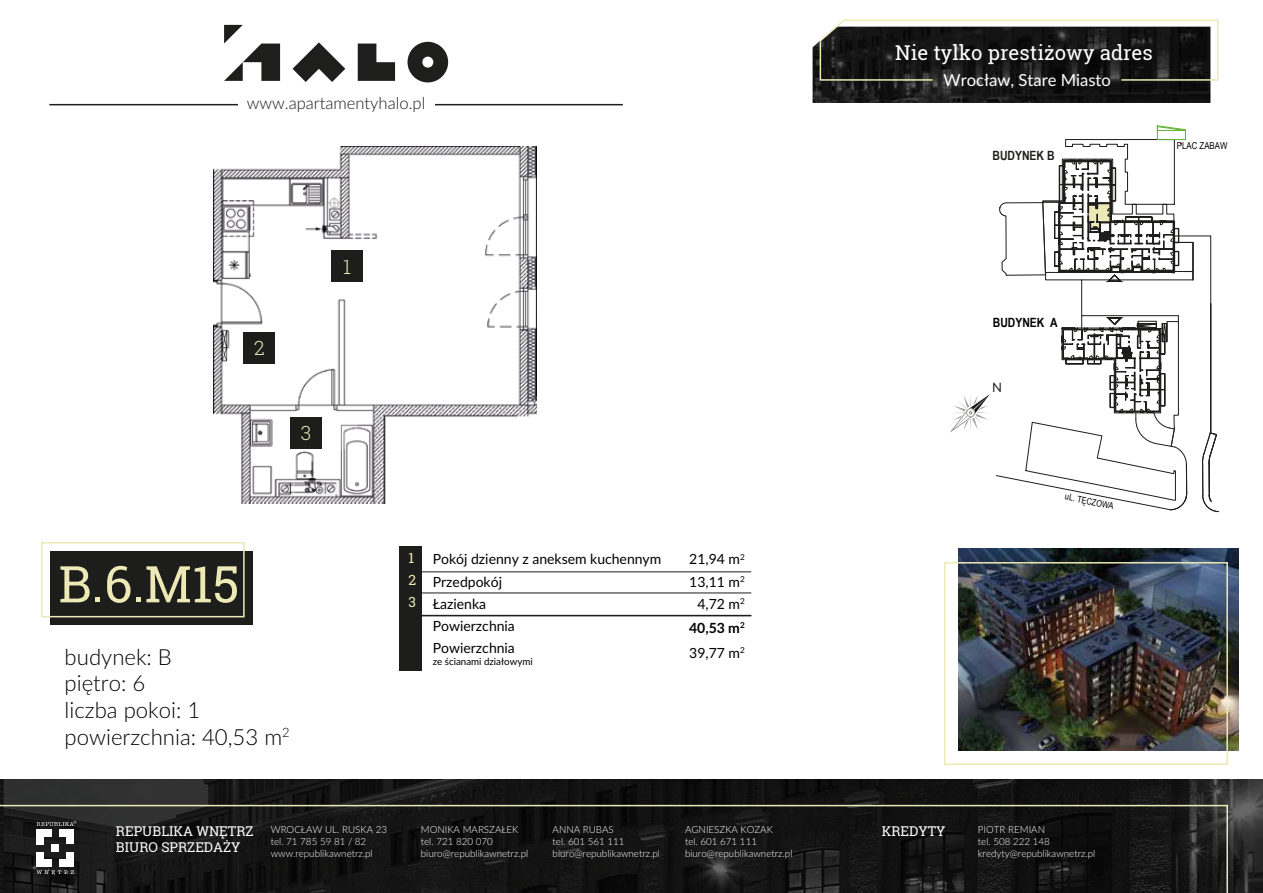
<style>
.page{position:relative;width:1263px;height:893px;background:#fff}
.page>*{position:absolute;margin:0;border:0;box-sizing:border-box;transform-origin:0 0}
.t1{font:50.7px "Roboto Slab";color:#ede9b6}
.t2{font:300 22.2px/26.5px "Lato";color:#000101}
.t3{font:20.4px "Roboto Slab";color:#fff}
.t4{font:300 19.5px "Roboto Slab";color:#ede9b6}
.t5{font:300 16.65px "Lato";color:#1d1d1b}
.t6{font:16.65px "Lato";color:#fff}
.t7{font:13.95px/22.4px "Lato";color:#000101}
.t8{font:700 13.95px/25px "Lato";color:#000101}
.t9{font:13.95px/22.4px "Roboto Slab";color:#ede9b6}
.t10{font:13.5px/16.2px "Roboto Slab";color:#fff}
.t11{font:13.05px "Lato";color:#1d1d1b}
.t12{font:700 12.75px "Arial Narrow";color:#010101}
.t13{font:700 12.75px "Arial Narrow";color:#1d1d1b}
.t14{font:300 9.75px/11.7px "Lato";color:#fff}
.t15{font:9.75px "Lato";color:#000101}
.t16{font:9.6px "Arial Narrow";color:#010101}
.t17{font:9px "Arial Narrow";color:#010101}
.s1{font-weight:400}
</style>
<div class="page">
<img style="left:214px;top:146px;width:322px;height:357px">
<img style="left:959px;top:548px;width:280px;height:202px">
<hr style="left:49px;top:104px;width:574px;height:1px;background:#1d1d1b">
<div style="left:238px;top:94px;width:196px;height:24px;background:#fff"></div>
<div style="left:400px;top:546px;width:22px;height:124px;background:#1d1d1b"></div>
<div style="left:51px;top:551px;width:202px;height:73px;background:#1d1d1b"></div>
<svg style="left:292px;top:42px;width:53px;height:40px"></svg>
<svg style="left:358px;top:44px;width:37px;height:37px"></svg>
<svg style="left:407px;top:42px;width:41px;height:40px"></svg>
<svg style="left:224px;top:25px;width:56px;height:56px"></svg>
<div style="left:244px;top:332px;width:31px;height:31px;background:#1d1d1b"></div>
<div style="left:332px;top:251px;width:31px;height:31px;background:#1d1d1b"></div>
<div style="left:291px;top:418px;width:31px;height:31px;background:#1d1d1b"></div>
<div style="left:41px;top:542px;width:204px;height:75px;border:2px solid #ede9b6"></div>
<hr style="left:400px;top:593px;width:351px;height:1px;background:#1d1d1b">
<hr style="left:400px;top:572px;width:351px;height:1px;background:#1d1d1b">
<hr style="left:400px;top:615px;width:351px;height:1px;background:#1d1d1b">
<svg style="left:813px;top:19px;width:406px;height:84px;background:#333331"></svg>
<div style="left:944px;top:562px;width:284px;height:203px;border:2px solid #ede9b6"></div>
<img style="left:0;top:780px;width:1263px;height:113px">
<svg style="left:0;top:805px;width:1228px;height:88px;background:#1a1a19"></svg>
<svg style="left:950px;top:125px;width:268px;height:387px"></svg>
<h3 class="t5" style="left:247px;top:91px;width:180px">www.apartamentyhalo.pl</h3>
<h3 class="t3" style="left:895px;top:38px;width:259px">Nie tylko prestiżowy adres</h3>
<h3 class="t6" style="left:943px;top:68px;width:169px">Wrocław, Stare Miasto</h3>
<h3 class="t13" style="left:992px;top:145px;width:64px">BUDYNEK B</h3>
<p class="t16" style="left:1177px;top:138px;width:52px">PLAC ZABAW</p>
<h3 class="t4" style="left:254px;top:334px;width:12px">2</h3>
<h3 class="t4" style="left:343px;top:253px;width:9px">1</h3>
<h3 class="t4" style="left:301px;top:420px;width:12px">3</h3>
<h1 class="t1" style="left:59px;top:549px;width:182px">B.6.M15</h1>
<h2 class="t2" style="left:65px;top:643px;width:227px">budynek: B<br>piętro: 6<br>liczba pokoi: 1 powierzchnia: 40,53 m<sup>2</sup></h2>
<h3 class="t9" style="left:408px;top:546px;width:9px">1<br>2<br>3</h3>
<h3 class="t7" style="left:689px;top:547px;width:57px;text-align:center">21,94 m<sup>2<br></sup>13,11 m<sup>2<br></sup>4,72 m<sup>2</sup></h3>
<h3 class="t8" style="left:689px;top:614px;width:57px">40,53 m<sup>2<br></sup><span class="s1">39,77 m</span><sup>2</sup></h3>
<h3 class="t7" style="left:433px;top:547px;width:230px">Pokój dzienny z aneksem kuchennym<br>Przedpokój<br>Łazienka<br>Powierzchnia<br>Powierzchnia</h3>
<p class="t15" style="left:433px;top:654px;width:101px">ze ścianami działowymi</p>
<h3 class="t12" style="left:993px;top:313px;width:66px">BUDYNEK A</h3>
<h3 class="t11" style="left:992px;top:378px;width:11px">N</h3>
<p class="t17" style="left:1066px;top:490px;width:51px;rotate:11deg">uL. TĘCZOWA</p>
<h3 class="t10" style="left:116px;top:823px;width:139px">REPUBLIKA WNĘTRZ<br>BIURO SPRZEDAŻY</h3>
<p class="t14" style="left:271px;top:823px;width:118px">WROCŁAW UL. RUSKA 23 tel. 71 785 59 81 / 82 www.republikawnetrz.pl</p>
<p class="t14" style="left:685px;top:823px;width:109px">AGNIESZKA KOZAK<br>tel. 601 671 111 biuro@republikawnetrz.pl</p>
<p class="t14" style="left:421px;top:823px;width:109px">MONIKA MARSZAŁEK tel. 721 820 070 biuro@republikawnetrz.pl</p>
<p class="t14" style="left:553px;top:823px;width:109px">ANNA RUBAS<br>tel. 601 561 111 biuro@republikawnetrz.pl</p>
<p class="t14" style="left:978px;top:823px;width:119px">PIOTR REMIAN<br>tel. 508 222 148 kredyty@republikawnetrz.pl</p>
<h3 class="t10" style="left:882px;top:823px;width:65px">KREDYTY</h3>
</div>
